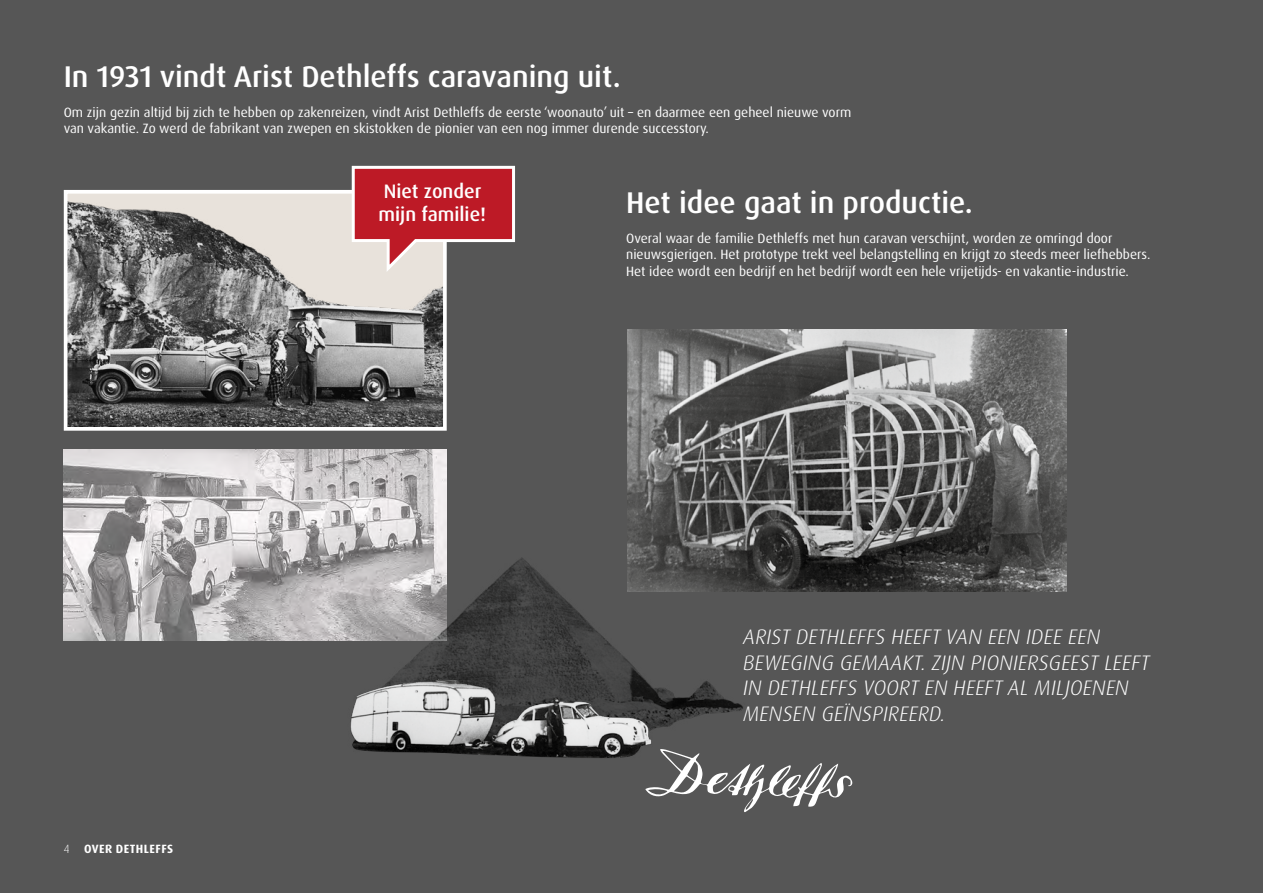
<style>
.page{position:relative;width:1263px;height:893px;background:#565656}
.page>*{position:absolute;margin:0;border:0;box-sizing:border-box;transform-origin:0 0}
.t1{font:500 30px "Dax Pro";color:#fff}
.t2{font:italic 300 21px/25.5px "Dax Pro";color:#fff}
.t3{font:500 19.5px/22.5px "Dax Pro";color:#fff}
.t4{font:13.5px/16.2px "Dax Pro";color:#fff}
.t5{font:700 12px "Dax Pro";letter-spacing:.04em;color:#fff}
.s1{font-weight:300}
</style>
<div class="page">
<img style="left:64px;top:450px;width:383px;height:190px">
<img style="left:627px;top:330px;width:439px;height:262px">
<img style="left:69px;top:195px;width:373px;height:231px">
<div style="left:64px;top:190px;width:383px;height:241px;border:4px solid #fff"></div>
<img style="left:331px;top:506px;width:417px;height:144px">
<img style="left:350px;top:650px;width:393px;height:108px">
<svg style="left:645px;top:749px;width:207px;height:63px"></svg>
<svg style="left:350px;top:165px;width:165px;height:111px;background:#bb555b"></svg>
<h1 class="t1" style="left:64px;top:58px;width:559px">In 1931 vindt Arist Dethleffs caravaning uit.</h1>
<p class="t4" style="left:64px;top:104px;width:789px">Om zijn gezin altijd bij zich te hebben op zakenreizen, vindt Arist Dethleffs de eerste ‘woonauto’ uit – en daarmee een geheel nieuwe vorm van vakantie. Zo werd de fabrikant van zwepen en skistokken de pionier van een nog immer durende successtory.</p>
<p class="t5" style="left:64px;top:841px;width:111px"><span class="s1">4</span> OVER DETHLEFFS</p>
<h3 class="t3" style="left:378px;top:181px;width:109px">Niet zonder mijn familie!</h3>
<h1 class="t1" style="left:626px;top:184px;width:348px">Het idee gaat in productie.</h1>
<p class="t4" style="left:626px;top:230px;width:524px">Overal waar de familie Dethleffs met hun caravan verschijnt, worden ze omringd door nieuwsgierigen. Het prototype trekt veel belangstelling en krijgt zo steeds meer liefhebbers.<br>Het idee wordt een bedrijf en het bedrijf wordt een hele vrijetijds- en vakantie-industrie.</p>
<h2 class="t2" style="left:742px;top:624px;width:413px">ARISTDETHLEFFS HEEFTVAN EEN IDEE EEN BEWEGING GEMAAKT.ZIJ N PIONIERSGEESTLEEFT IN DETHLEFFS VOORTEN HEEFTAL MILJOENEN MENSEN GEÏNSPIREERD.</h2>
</div>
